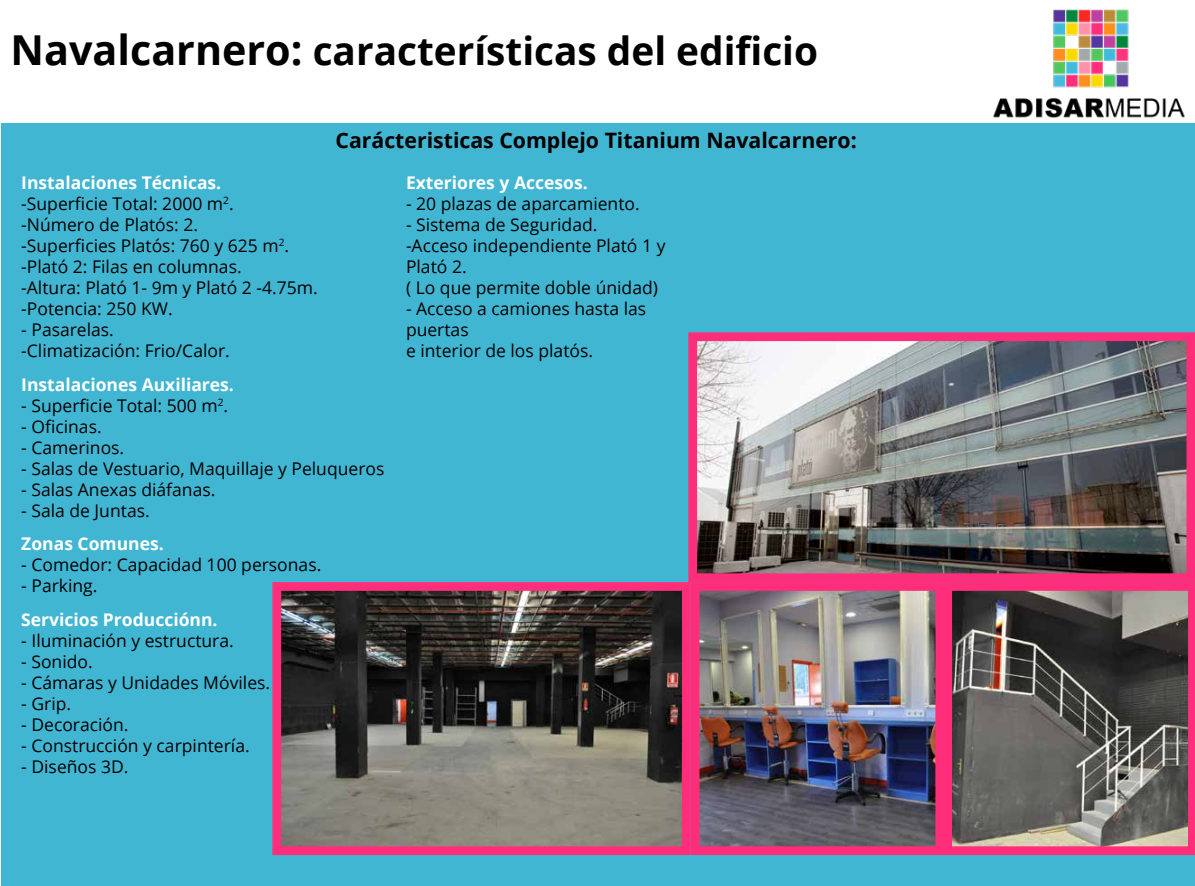
<style>
.page{position:relative;width:1195px;height:886px;background:#fff}
.page>*{position:absolute;margin:0;border:0;box-sizing:border-box;transform-origin:0 0}
.t1{font:700 38.75px "Open Sans";color:#000}
.t2{font:700 21.25px "Open Sans";color:#000}
.t3{font:17.5px/21px "Open Sans";color:#000}
.t4{font:700 17.5px "Open Sans";color:#fff}
.s1{font-size:41.25px}
.s2{font-weight:700;color:#fff}
</style>
<div class="page">
<img style="left:993px;top:9px;width:192px;height:109px">
<div style="left:2px;top:123px;width:1192px;height:762px;background:#41b6d3"></div>
<img style="left:282px;top:592px;width:398px;height:253px">
<div style="left:272px;top:582px;width:418px;height:273px;border:9px solid #ff2e7b"></div>
<svg style="left:943px;top:582px;width:251px;height:273px;background:#73595e"></svg>
<img style="left:698px;top:342px;width:486px;height:230px">
<div style="left:688px;top:332px;width:506px;height:250px;border:9px solid #ff2e7b"></div>
<img style="left:700px;top:592px;width:233px;height:253px">
<div style="left:690px;top:582px;width:253px;height:273px;border:9px solid #ff2e7b"></div>
<h1 class="t1" style="left:11px;top:23px;width:808px"><span class="s1">Navalcarnero:</span> características del edificio</h1>
<p class="t2" style="left:335px;top:125px;width:522px">Carácteristicas Complejo Titanium Navalcarnero:</p>
<p class="t3" style="left:21px;top:172px;width:298px"><span class="s2">Instalaciones Técnicas.<br></span>-Superficie Total: 2000 m<sup>2</sup>.<br>-Número de Platós: 2.<br>-Superficies Platós: 760 y 625 m<sup>2</sup>. -Plató 2: Filas en columnas.<br>-Altura: Plató 1- 9m y Plató 2 -4.75m. -Potencia: 250 KW.</p>
<p class="t3" style="left:21px;top:319px;width:210px">- Pasarelas. -Climatización: Frio/Calor.</p>
<p class="t4" style="left:21px;top:372px;width:214px">Instalaciones Auxiliares.</p>
<p class="t3" style="left:21px;top:394px;width:208px">- Superficie Total: 500 m<sup>2</sup>.</p>
<p class="t3" style="left:21px;top:415px;width:82px">- Oficinas.</p>
<p class="t3" style="left:21px;top:436px;width:104px">- Camerinos.</p>
<p class="t3" style="left:21px;top:457px;width:364px">- Salas de Vestuario, Maquillaje y Peluqueros</p>
<p class="t3" style="left:21px;top:478px;width:196px">- Salas Anexas diáfanas.</p>
<p class="t3" style="left:21px;top:499px;width:130px">- Sala de Juntas.</p>
<p class="t4" style="left:21px;top:531px;width:144px">Zonas Comunes.</p>
<p class="t3" style="left:21px;top:554px;width:301px">- Comedor: Capacidad 100 personas.</p>
<p class="t3" style="left:21px;top:575px;width:78px">- Parking.</p>
<p class="t4" style="left:21px;top:607px;width:198px">Servicios Producciónn.</p>
<p class="t3" style="left:21px;top:629px;width:214px">- Iluminación y estructura.</p>
<p class="t3" style="left:21px;top:650px;width:73px">- Sonido.</p>
<p class="t3" style="left:21px;top:671px;width:250px">- Cámaras y Unidades Móviles.</p>
<p class="t3" style="left:21px;top:692px;width:51px">- Grip.</p>
<p class="t3" style="left:21px;top:713px;width:109px">- Decoración.</p>
<p class="t3" style="left:21px;top:734px;width:230px">- Construcción y carpintería.</p>
<p class="t3" style="left:21px;top:755px;width:109px">- Diseños 3D.</p>
<p class="t4" style="left:406px;top:170px;width:183px">Exteriores y Accesos.</p>
<p class="t3" style="left:406px;top:192px;width:235px">- 20 plazas de aparcamiento.</p>
<p class="t3" style="left:406px;top:213px;width:261px">- Sistema de Seguridad.<br>-Acceso independiente Plató 1 y<br>Plató 2.<br>( Lo que permite doble únidad)</p>
<p class="t3" style="left:406px;top:297px;width:242px">- Acceso a camiones hasta las puertas<br>e interior de los platós.</p>
</div>
